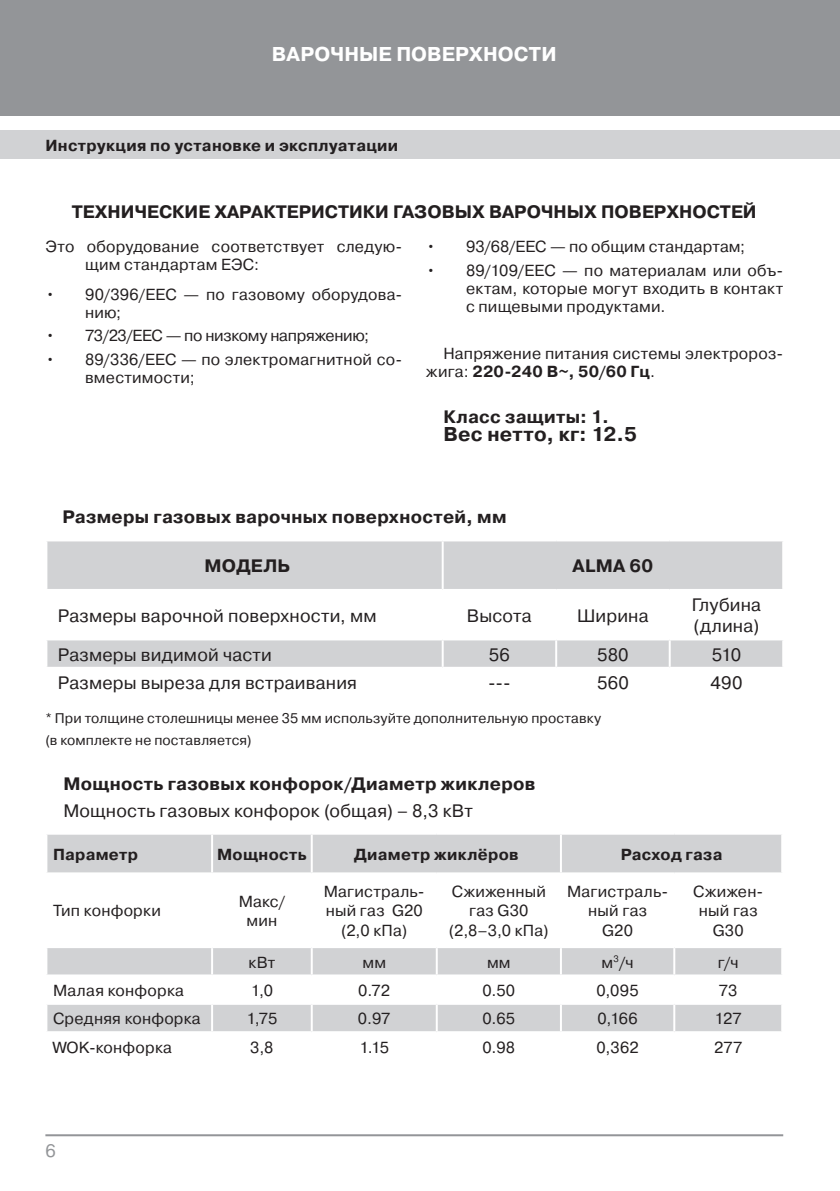
<style>
.page{position:relative;width:840px;height:1191px;background:#fff}
.page>*{position:absolute;margin:0;border:0;box-sizing:border-box;transform-origin:0 0}
.t1{font:700 20px "Pragmatica C";letter-spacing:.005em;color:#fff}
.t2{font:700 20px "Pragmatica C";letter-spacing:.01em;color:#231f20}
.t3{font:18px/21.6px "Pragmatica C";letter-spacing:.01em;color:#231f20}
.t4{font:700 18px "Pragmatica C";letter-spacing:.015em;color:#231f20}
.t5{font:18px "Pragmatica C";color:#939598}
.t6{font:16px/19.2px "Pragmatica C";letter-spacing:.015em;color:#231f20;text-align:center}
.t7{font:700 16px "Pragmatica C";letter-spacing:.02em;color:#231f20}
.t8{font:16px "Pragmatica C";letter-spacing:-.015em;color:#231f20}
.t9{font:14px/21.6px "Pragmatica C";letter-spacing:.01em;color:#231f20}
.s1{font-weight:700}
</style>
<div class="page">
<div style="left:0;top:0;width:839px;height:116px;background:#939598"></div>
<div style="left:0;top:130px;width:839px;height:29px;background:#d1d2d4"></div>
<hr style="left:45px;top:1134px;width:737px;height:2px;background:#939598">
<svg style="left:47px;top:541px;width:734px;height:126px"></svg>
<hr style="left:441px;top:541px;width:2px;height:48px;background:#fff">
<hr style="left:45px;top:589px;width:397px;height:2px;background:#fff">
<hr style="left:442px;top:589px;width:114px;height:2px;background:#fff">
<hr style="left:441px;top:591px;width:2px;height:47px;background:#fff">
<hr style="left:556px;top:589px;width:113px;height:2px;background:#fff">
<hr style="left:555px;top:591px;width:2px;height:47px;background:#fff">
<hr style="left:669px;top:589px;width:114px;height:2px;background:#fff">
<hr style="left:668px;top:591px;width:2px;height:47px;background:#fff">
<hr style="left:45px;top:638px;width:397px;height:2px;background:#fff">
<hr style="left:442px;top:638px;width:114px;height:2px;background:#fff">
<hr style="left:441px;top:640px;width:2px;height:27px;background:#fff">
<hr style="left:556px;top:638px;width:113px;height:2px;background:#fff">
<hr style="left:555px;top:640px;width:2px;height:27px;background:#fff">
<hr style="left:669px;top:638px;width:114px;height:2px;background:#fff">
<hr style="left:668px;top:640px;width:2px;height:27px;background:#fff">
<svg style="left:47px;top:834px;width:733px;height:197px"></svg>
<hr style="left:211px;top:834px;width:2px;height:38px;background:#fff">
<hr style="left:310px;top:834px;width:2px;height:38px;background:#fff">
<hr style="left:559px;top:834px;width:2px;height:38px;background:#fff">
<hr style="left:45px;top:872px;width:167px;height:2px;background:#fff">
<hr style="left:212px;top:872px;width:99px;height:2px;background:#fff">
<hr style="left:211px;top:874px;width:2px;height:72px;background:#fff">
<hr style="left:311px;top:872px;width:125px;height:2px;background:#fff">
<hr style="left:310px;top:874px;width:2px;height:72px;background:#fff">
<hr style="left:436px;top:872px;width:124px;height:2px;background:#fff">
<hr style="left:435px;top:874px;width:2px;height:72px;background:#fff">
<hr style="left:560px;top:872px;width:114px;height:2px;background:#fff">
<hr style="left:559px;top:874px;width:2px;height:72px;background:#fff">
<hr style="left:674px;top:872px;width:108px;height:2px;background:#fff">
<hr style="left:673px;top:874px;width:2px;height:72px;background:#fff">
<hr style="left:45px;top:946px;width:167px;height:2px;background:#fff">
<hr style="left:212px;top:946px;width:99px;height:2px;background:#fff">
<hr style="left:211px;top:948px;width:2px;height:26px;background:#fff">
<hr style="left:311px;top:946px;width:125px;height:2px;background:#fff">
<hr style="left:310px;top:948px;width:2px;height:26px;background:#fff">
<hr style="left:436px;top:946px;width:124px;height:2px;background:#fff">
<hr style="left:435px;top:948px;width:2px;height:26px;background:#fff">
<hr style="left:560px;top:946px;width:114px;height:2px;background:#fff">
<hr style="left:559px;top:948px;width:2px;height:26px;background:#fff">
<hr style="left:674px;top:946px;width:108px;height:2px;background:#fff">
<hr style="left:673px;top:948px;width:2px;height:26px;background:#fff">
<hr style="left:45px;top:974px;width:167px;height:2px;background:#fff">
<hr style="left:212px;top:974px;width:99px;height:2px;background:#fff">
<hr style="left:211px;top:976px;width:2px;height:26px;background:#fff">
<hr style="left:311px;top:974px;width:125px;height:2px;background:#fff">
<hr style="left:310px;top:976px;width:2px;height:26px;background:#fff">
<hr style="left:436px;top:974px;width:124px;height:2px;background:#fff">
<hr style="left:435px;top:976px;width:2px;height:26px;background:#fff">
<hr style="left:560px;top:974px;width:114px;height:2px;background:#fff">
<hr style="left:559px;top:976px;width:2px;height:26px;background:#fff">
<hr style="left:674px;top:974px;width:108px;height:2px;background:#fff">
<hr style="left:673px;top:976px;width:2px;height:26px;background:#fff">
<hr style="left:45px;top:1002px;width:167px;height:2px;background:#fff">
<hr style="left:212px;top:1002px;width:99px;height:2px;background:#fff">
<hr style="left:211px;top:1004px;width:2px;height:27px;background:#fff">
<hr style="left:311px;top:1002px;width:125px;height:2px;background:#fff">
<hr style="left:310px;top:1004px;width:2px;height:27px;background:#fff">
<hr style="left:436px;top:1002px;width:124px;height:2px;background:#fff">
<hr style="left:435px;top:1004px;width:2px;height:27px;background:#fff">
<hr style="left:560px;top:1002px;width:114px;height:2px;background:#fff">
<hr style="left:559px;top:1004px;width:2px;height:27px;background:#fff">
<hr style="left:674px;top:1002px;width:108px;height:2px;background:#fff">
<hr style="left:673px;top:1004px;width:2px;height:27px;background:#fff">
<p class="t1" style="left:272px;top:43px;width:286px">ВАРОЧНЫЕ ПОВЕРХНОСТИ</p>
<p class="t7" style="left:45px;top:136px;width:354px">Инструкция по установке и эксплуатации</p>
<p class="t4" style="left:72px;top:202px;width:686px">ТЕХНИЧЕСКИЕ ХАРАКТЕРИСТИКИ ГАЗОВЫХ ВАРОЧНЫХ ПОВЕРХНОСТЕЙ</p>
<p class="t6" style="left:85px;top:238px;width:318px;line-height:18px;text-align:left;text-indent:-40px">Это оборудование соответствует следую&shy;щим стандартам ЕЭС:</p>
<p class="t6" style="left:85px;top:285px;width:318px;line-height:18px;text-align:left;text-indent:-40px">• 90/396/ЕЕС — по газовому оборудова&shy;нию;</p>
<p class="t8" style="left:45px;top:327px;width:325px">• 73/23/ЕЕС — по низкому напряжению;</p>
<p class="t6" style="left:85px;top:350px;width:318px;line-height:18px;text-align:left;text-indent:-40px">• 89/336/ЕЕС — по электромагнитной со&shy;вместимости;</p>
<p class="t6" style="left:426px;top:237px;width:320px">• 93/68/ЕЕС — по общим стандартам;</p>
<p class="t6" style="left:466px;top:261px;width:318px;line-height:18px;text-align:justify;text-indent:-40px">• 89/109/ЕЕС — по материалам или объ&shy;ектам, которые могут входить в контакт с пищевыми продуктами.</p>
<p class="t6" style="left:426px;top:345px;width:358px;line-height:18px;text-align:left;text-indent:17px">Напряжение питания системы электророз&shy;жига: <span class="s1">220-240 В~, 50/60 Гц</span>.</p>
<p class="t4" style="left:443px;top:406px;width:167px">Класс защиты: 1.</p>
<p class="t2" style="left:443px;top:422px;width:195px">Вес нетто, кг: 12.5</p>
<p class="t4" style="left:62px;top:507px;width:445px">Размеры газовых варочных поверхностей, мм</p>
<p class="t4" style="left:204px;top:556px;width:87px">МОДЕЛЬ</p>
<p class="t4" style="left:572px;top:556px;width:82px">ALMA 60</p>
<p class="t3" style="left:58px;top:605px;width:320px">Размеры варочной поверхности, мм</p>
<p class="t3" style="left:466px;top:605px;width:66px">Высота</p>
<p class="t3" style="left:577px;top:605px;width:73px">Ширина</p>
<p class="t3" style="left:691px;top:594px;width:71px">Глубина (длина)</p>
<p class="t3" style="left:58px;top:643px;width:215px">Размеры видимой части</p>
<p class="t3" style="left:488px;top:643px;width:23px">56</p>
<p class="t3" style="left:596px;top:643px;width:33px">580</p>
<p class="t3" style="left:711px;top:643px;width:31px">510</p>
<p class="t3" style="left:58px;top:672px;width:300px">Размеры выреза для встраивания</p>
<p class="t3" style="left:488px;top:672px;width:24px">---</p>
<p class="t3" style="left:596px;top:672px;width:33px">560</p>
<p class="t3" style="left:710px;top:672px;width:34px">490</p>
<p class="t9" style="left:45px;top:707px;width:557px">* При толщине столешницы менее 35 мм используйте дополнительную проставку (в комплекте не поставляется)</p>
<p class="t4" style="left:63px;top:773px;width:473px">Мощность газовых конфорок/Диаметр жиклеров</p>
<p class="t3" style="left:63px;top:800px;width:410px">Мощность газовых конфорок (общая) – 8,3 кВт</p>
<p class="t7" style="left:53px;top:845px;width:86px">Параметр</p>
<p class="t7" style="left:217px;top:845px;width:91px">Мощность</p>
<p class="t7" style="left:354px;top:845px;width:166px">Диаметр жиклёров</p>
<p class="t7" style="left:620px;top:845px;width:103px">Расход газа</p>
<p class="t6" style="left:53px;top:901px;width:109px">Тип конфорки</p>
<p class="t6" style="left:238px;top:892px;width:48px">Макс/ мин</p>
<p class="t6" style="left:323px;top:882px;width:102px">Магистраль&shy;ный газ G20 (2,0 кПа)</p>
<p class="t6" style="left:448px;top:882px;width:101px">Сжиженный газ G30 (2,8–3,0 кПа)</p>
<p class="t6" style="left:567px;top:882px;width:102px">Магистраль&shy;ный газ<br>G20</p>
<p class="t6" style="left:692px;top:882px;width:72px">Сжижен&shy;ный газ<br>G30</p>
<p class="t6" style="left:248px;top:952px;width:28px">кВт</p>
<p class="t6" style="left:362px;top:952px;width:25px">мм</p>
<p class="t6" style="left:486px;top:952px;width:25px">мм</p>
<p class="t6" style="left:601px;top:952px;width:34px">м<sup>3</sup>/ч</p>
<p class="t6" style="left:717px;top:952px;width:22px">г/ч</p>
<p class="t6" style="left:53px;top:980px;width:132px">Малая конфорка</p>
<p class="t6" style="left:250px;top:980px;width:24px">1,0</p>
<p class="t6" style="left:358px;top:980px;width:33px">0.72</p>
<p class="t6" style="left:482px;top:980px;width:34px">0.50</p>
<p class="t6" style="left:596px;top:980px;width:44px">0,095</p>
<p class="t6" style="left:718px;top:980px;width:20px">73</p>
<p class="t6" style="left:53px;top:1009px;width:149px">Средняя конфорка</p>
<p class="t6" style="left:246px;top:1009px;width:33px">1,75</p>
<p class="t6" style="left:358px;top:1009px;width:34px">0.97</p>
<p class="t6" style="left:482px;top:1009px;width:34px">0.65</p>
<p class="t6" style="left:597px;top:1009px;width:42px">0,166</p>
<p class="t6" style="left:714px;top:1009px;width:29px">127</p>
<p class="t6" style="left:53px;top:1037px;width:120px">WOK-конфорка</p>
<p class="t6" style="left:250px;top:1037px;width:25px">3,8</p>
<p class="t6" style="left:359px;top:1037px;width:31px">1.15</p>
<p class="t6" style="left:482px;top:1037px;width:34px">0.98</p>
<p class="t6" style="left:596px;top:1037px;width:44px">0,362</p>
<p class="t6" style="left:713px;top:1037px;width:30px">277</p>
<p class="t5" style="left:45px;top:1140px;width:12px">6</p>
</div>
